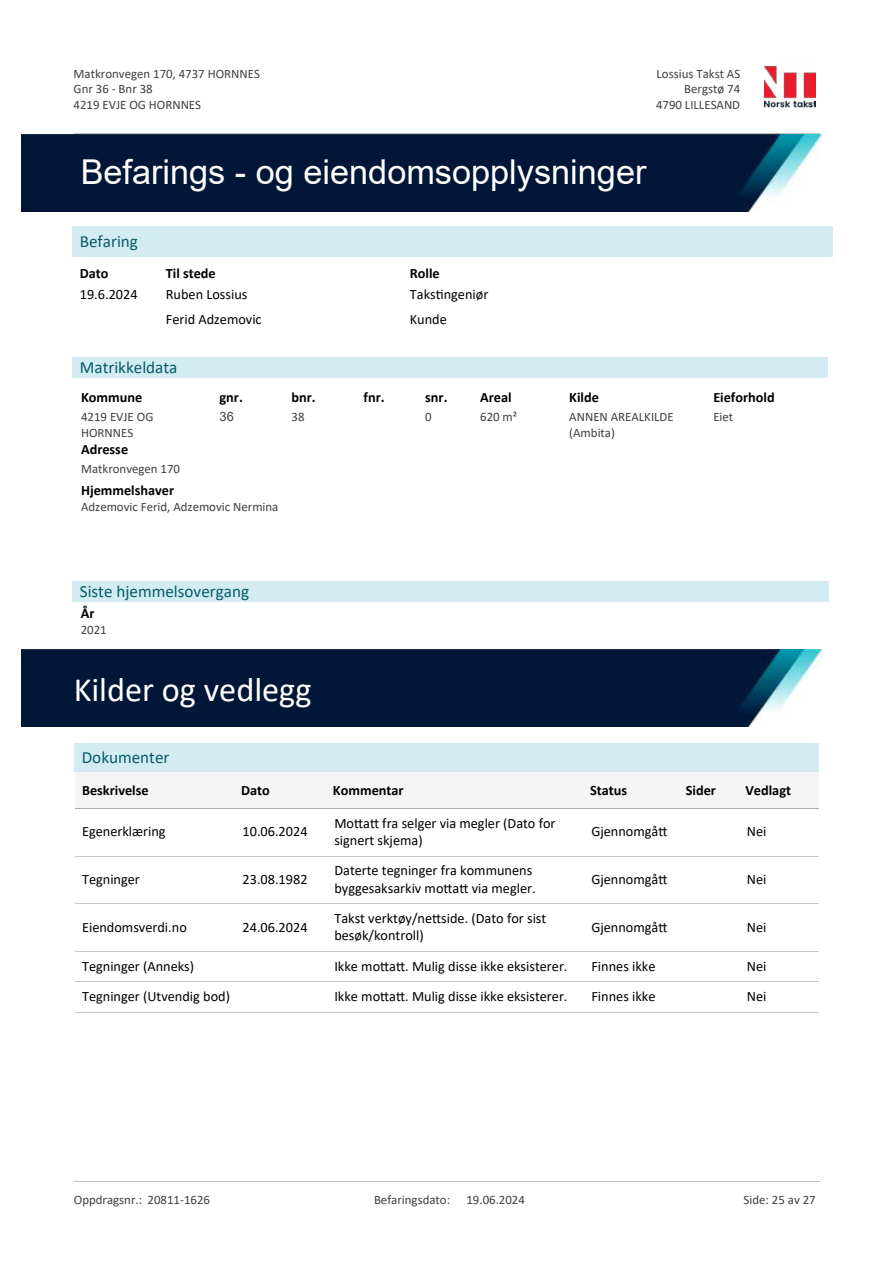
<style>
.page{position:relative;width:893px;height:1263px;background:#fff}
.page>*{position:absolute;margin:0;border:0;box-sizing:border-box;transform-origin:0 0}
.t1{font:34.35px "Arial";color:#fff}
.t2{font:34.35px "Calibri";color:#fff}
.t3{font:17.1px "Calibri";color:#065c69}
.t4{font:14.25px/17.4px "Calibri";color:#000}
.t5{font:700 14.25px "Calibri";color:#000}
.t6{font:12.9px/15.8px "Calibri";color:#404040}
.t7{font:12.9px "Arial";color:#404040}
</style>
<div class="page">
<div style="left:73px;top:226px;width:760px;height:31px;background:#d3ecf1"></div>
<div style="left:73px;top:357px;width:755px;height:21px;background:#d3ecf1"></div>
<div style="left:73px;top:581px;width:756px;height:21px;background:#d3ecf1"></div>
<img style="left:21px;top:134px;width:801px;height:77px">
<img style="left:21px;top:650px;width:801px;height:77px">
<div style="left:75px;top:743px;width:744px;height:29px;background:#d3ecf1"></div>
<div style="left:75px;top:772px;width:160px;height:36px;background:#f5f5f5"></div>
<hr style="left:75px;top:808px;width:160px;height:1px;background:#a9a9a9">
<div style="left:235px;top:772px;width:92px;height:36px;background:#f5f5f5"></div>
<hr style="left:235px;top:808px;width:92px;height:1px;background:#a9a9a9">
<div style="left:327px;top:772px;width:257px;height:36px;background:#f5f5f5"></div>
<hr style="left:327px;top:808px;width:257px;height:1px;background:#a9a9a9">
<div style="left:584px;top:772px;width:96px;height:36px;background:#f5f5f5"></div>
<hr style="left:584px;top:808px;width:96px;height:1px;background:#a9a9a9">
<div style="left:680px;top:772px;width:60px;height:36px;background:#f5f5f5"></div>
<hr style="left:680px;top:808px;width:60px;height:1px;background:#a9a9a9">
<div style="left:740px;top:772px;width:79px;height:36px;background:#f5f5f5"></div>
<hr style="left:740px;top:808px;width:79px;height:1px;background:#a9a9a9">
<hr style="left:75px;top:856px;width:160px;height:1px;background:#c7c7c7">
<hr style="left:235px;top:856px;width:92px;height:1px;background:#c7c7c7">
<hr style="left:327px;top:856px;width:257px;height:1px;background:#c7c7c7">
<hr style="left:584px;top:856px;width:96px;height:1px;background:#c7c7c7">
<hr style="left:680px;top:856px;width:60px;height:1px;background:#c7c7c7">
<hr style="left:740px;top:856px;width:79px;height:1px;background:#c7c7c7">
<hr style="left:75px;top:903px;width:160px;height:1px;background:#c7c7c7">
<hr style="left:235px;top:903px;width:92px;height:1px;background:#c7c7c7">
<hr style="left:327px;top:903px;width:257px;height:1px;background:#c7c7c7">
<hr style="left:584px;top:903px;width:96px;height:1px;background:#c7c7c7">
<hr style="left:680px;top:903px;width:60px;height:1px;background:#c7c7c7">
<hr style="left:740px;top:903px;width:79px;height:1px;background:#c7c7c7">
<hr style="left:75px;top:951px;width:160px;height:1px;background:#c7c7c7">
<hr style="left:235px;top:951px;width:92px;height:1px;background:#c7c7c7">
<hr style="left:327px;top:951px;width:257px;height:1px;background:#c7c7c7">
<hr style="left:584px;top:951px;width:96px;height:1px;background:#c7c7c7">
<hr style="left:680px;top:951px;width:60px;height:1px;background:#c7c7c7">
<hr style="left:740px;top:951px;width:79px;height:1px;background:#c7c7c7">
<hr style="left:75px;top:981px;width:160px;height:1px;background:#c7c7c7">
<hr style="left:235px;top:981px;width:92px;height:1px;background:#c7c7c7">
<hr style="left:327px;top:981px;width:257px;height:1px;background:#c7c7c7">
<hr style="left:584px;top:981px;width:96px;height:1px;background:#c7c7c7">
<hr style="left:680px;top:981px;width:60px;height:1px;background:#c7c7c7">
<hr style="left:740px;top:981px;width:79px;height:1px;background:#c7c7c7">
<hr style="left:75px;top:1012px;width:160px;height:1px;background:#c7c7c7">
<hr style="left:235px;top:1012px;width:92px;height:1px;background:#c7c7c7">
<hr style="left:327px;top:1012px;width:257px;height:1px;background:#c7c7c7">
<hr style="left:584px;top:1012px;width:96px;height:1px;background:#c7c7c7">
<hr style="left:680px;top:1012px;width:60px;height:1px;background:#c7c7c7">
<hr style="left:740px;top:1012px;width:79px;height:1px;background:#c7c7c7">
<img style="left:765px;top:65px;width:50px;height:43px">
<hr style="left:74px;top:133px;width:745px;height:1px;background:#c0c0c0">
<hr style="left:74px;top:1181px;width:745px;height:1px;background:#c0c0c0">
<p class="t6" style="left:74px;top:65px;width:188px">Matkronvegen 170, 4737 HORNNES<br>Gnr 36 - Bnr 38<br>4219 EVJE OG HORNNES</p>
<p class="t6" style="left:656px;top:65px;width:85px">Lossius Takst AS</p>
<p class="t6" style="left:684px;top:81px;width:57px">Bergstø 74</p>
<p class="t6" style="left:656px;top:96px;width:86px">4790 LILLESAND</p>
<h1 class="t1" style="left:81px;top:148px;width:567px">Befarings - og eiendomsopplysninger</h1>
<p class="t3" style="left:80px;top:229px;width:60px">Befaring</p>
<p class="t5" style="left:80px;top:264px;width:30px">Dato</p>
<p class="t5" style="left:166px;top:264px;width:51px">Til stede</p>
<p class="t5" style="left:410px;top:264px;width:31px">Rolle</p>
<p class="t4" style="left:80px;top:285px;width:59px">19.6.2024</p>
<p class="t4" style="left:166px;top:285px;width:83px">Ruben Lossius</p>
<p class="t4" style="left:410px;top:285px;width:80px">Taks琀椀ngeniør</p>
<p class="t4" style="left:166px;top:311px;width:97px">Ferid Adzemovic</p>
<p class="t4" style="left:410px;top:311px;width:39px">Kunde</p>
<p class="t3" style="left:80px;top:356px;width:99px">Matrikkeldata</p>
<p class="t5" style="left:81px;top:387px;width:63px">Kommune</p>
<p class="t6" style="left:81px;top:409px;width:74px">4219 EVJE OG<br>HORNNES</p>
<p class="t5" style="left:364px;top:387px;width:23px">fnr.</p>
<p class="t5" style="left:425px;top:387px;width:24px">snr.</p>
<p class="t6" style="left:425px;top:409px;width:8px">0</p>
<p class="t5" style="left:292px;top:387px;width:26px">bnr.</p>
<p class="t6" style="left:292px;top:409px;width:15px">38</p>
<p class="t5" style="left:480px;top:387px;width:33px">Areal</p>
<p class="t6" style="left:480px;top:409px;width:39px">620 m²</p>
<p class="t5" style="left:220px;top:387px;width:25px">gnr.</p>
<p class="t7" style="left:220px;top:407px;width:16px">36</p>
<p class="t5" style="left:81px;top:439px;width:49px">Adresse</p>
<p class="t6" style="left:81px;top:461px;width:101px">Matkronvegen 170</p>
<p class="t5" style="left:81px;top:480px;width:95px">Hjemmelshaver</p>
<p class="t6" style="left:81px;top:499px;width:199px">Adzemovic Ferid, Adzemovic Nermina</p>
<p class="t3" style="left:80px;top:579px;width:171px">Siste hjemmelsovergang</p>
<p class="t5" style="left:81px;top:604px;width:15px">År</p>
<p class="t6" style="left:81px;top:622px;width:28px">2021</p>
<h1 class="t2" style="left:74px;top:665px;width:239px">Kilder og vedlegg</h1>
<p class="t5" style="left:569px;top:387px;width:31px">Kilde</p>
<p class="t6" style="left:569px;top:409px;width:106px">ANNEN AREALKILDE (Ambita)</p>
<p class="t5" style="left:713px;top:387px;width:63px">Eieforhold</p>
<p class="t6" style="left:713px;top:409px;width:21px">Eiet</p>
<p class="t3" style="left:82px;top:746px;width:89px">Dokumenter</p>
<p class="t5" style="left:82px;top:780px;width:68px">Beskrivelse</p>
<p class="t5" style="left:241px;top:780px;width:30px">Dato</p>
<p class="t5" style="left:333px;top:780px;width:72px">Kommentar</p>
<p class="t5" style="left:590px;top:780px;width:39px">Status</p>
<p class="t5" style="left:686px;top:780px;width:32px">Sider</p>
<p class="t5" style="left:745px;top:780px;width:47px">Vedlagt</p>
<p class="t4" style="left:82px;top:822px;width:85px">Egenerklæring</p>
<p class="t4" style="left:243px;top:822px;width:67px">10.06.2024</p>
<p class="t4" style="left:334px;top:814px;width:223px">Mo琀琀a琀琀 fra selger via megler (Dato for signert skjema)</p>
<p class="t4" style="left:591px;top:822px;width:78px">Gjennomgå琀琀</p>
<p class="t4" style="left:747px;top:822px;width:21px">Nei</p>
<p class="t4" style="left:82px;top:870px;width:59px">Tegninger</p>
<p class="t4" style="left:243px;top:870px;width:67px">23.08.1982</p>
<p class="t4" style="left:334px;top:861px;width:203px">Daterte tegninger fra kommunens byggesaksarkiv mo琀琀a琀琀 via megler.</p>
<p class="t4" style="left:591px;top:870px;width:78px">Gjennomgå琀琀</p>
<p class="t4" style="left:747px;top:870px;width:21px">Nei</p>
<p class="t4" style="left:82px;top:918px;width:106px">Eiendomsverdi.no</p>
<p class="t4" style="left:243px;top:918px;width:67px">24.06.2024</p>
<p class="t4" style="left:334px;top:909px;width:213px">Takst verktøy/ne琀琀side. (Dato for sist besøk/kontroll)</p>
<p class="t4" style="left:591px;top:918px;width:78px">Gjennomgå琀琀</p>
<p class="t4" style="left:747px;top:918px;width:21px">Nei</p>
<p class="t4" style="left:82px;top:957px;width:114px">Tegninger (Anneks)</p>
<p class="t4" style="left:334px;top:957px;width:235px">Ikke mo琀琀a琀琀. Mulig disse ikke eksisterer.</p>
<p class="t4" style="left:591px;top:957px;width:66px">Finnes ikke</p>
<p class="t4" style="left:747px;top:957px;width:21px">Nei</p>
<p class="t4" style="left:82px;top:987px;width:149px">Tegninger (Utvendig bod)</p>
<p class="t4" style="left:334px;top:987px;width:235px">Ikke mo琀琀a琀琀. Mulig disse ikke eksisterer.</p>
<p class="t4" style="left:591px;top:987px;width:66px">Finnes ikke</p>
<p class="t4" style="left:747px;top:987px;width:21px">Nei</p>
<p class="t6" style="left:74px;top:1192px;width:138px">Oppdragsnr.: 20811-1626</p>
<p class="t6" style="left:374px;top:1192px;width:78px">Befaringsdato:</p>
<p class="t6" style="left:466px;top:1192px;width:60px">19.06.2024</p>
<p class="t6" style="left:744px;top:1192px;width:74px">Side: 25 av 27</p>
</div>
